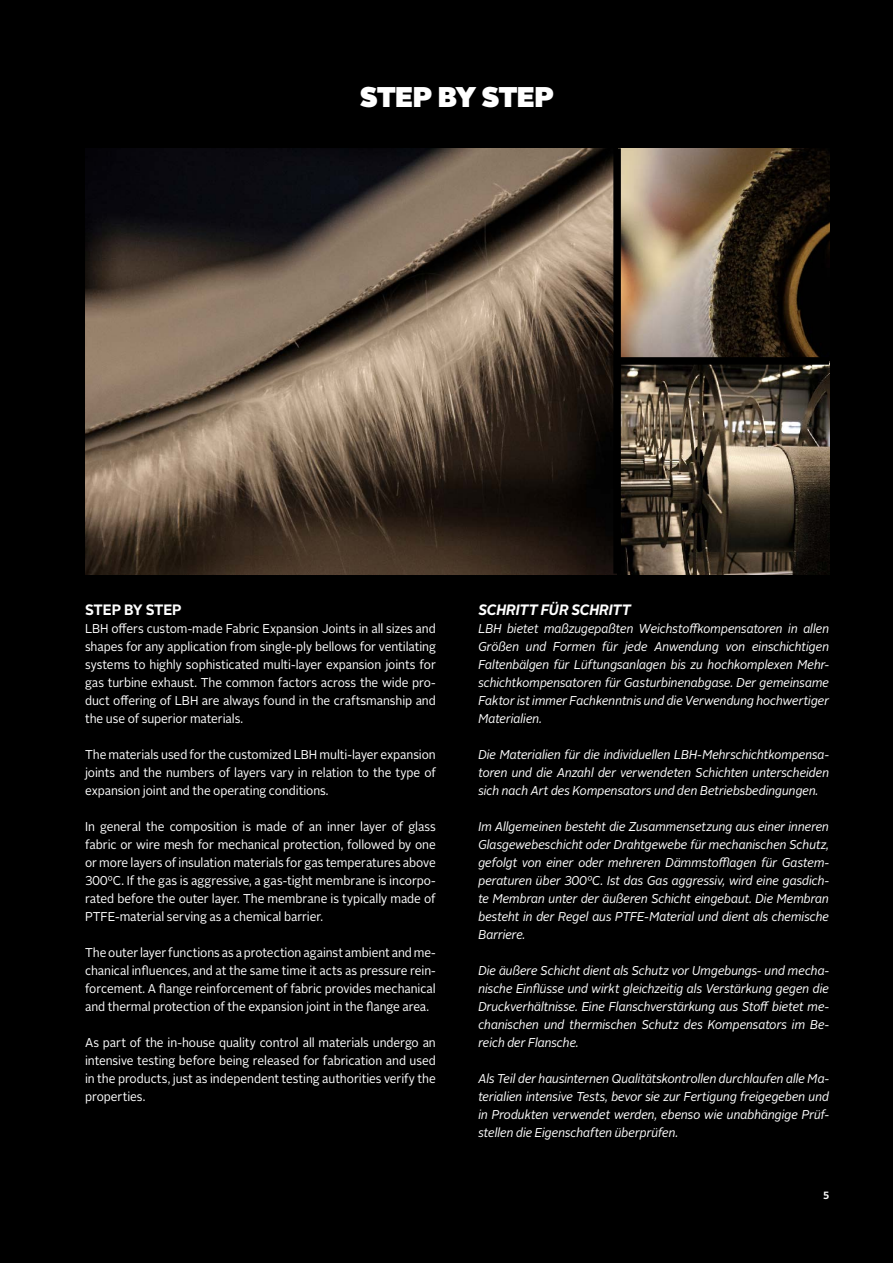
<style>
.page{position:relative;width:893px;height:1263px;background:#000}
.page>*{position:absolute;margin:0;border:0;box-sizing:border-box;transform-origin:0 0}
.t1{font:900 28.5px "Alright Sans";letter-spacing:-.035em;color:#fff}
.t2{font:italic 700 15px "Alright Sans";letter-spacing:-.015em;color:#fff;scale:.94 1}
.t3{font:700 15px "Alright Sans";letter-spacing:-.02em;color:#fff;scale:.94 1}
.t4{font:italic 12.75px/18px "Alright Sans";letter-spacing:-.01em;color:#fff;text-align:justify;scale:.94 1}
.t5{font:12.75px/18px "Alright Sans";letter-spacing:-.005em;color:#fff;text-align:justify;scale:.94 1}
.t6{font:700 10.5px "Alright Sans";color:#fff;scale:.94 1}
</style>
<div class="page">
<img style="left:621px;top:149px;width:208px;height:208px">
<svg style="left:85px;top:149px;width:532px;height:425px;background:#5b4d40"></svg>
<svg style="left:621px;top:365px;width:208px;height:209px;background:#5a4f41"></svg>
<div style="left:613px;top:148px;width:8px;height:425px;background:#000"></div>
<h1 class="t1" style="left:360px;top:76px;width:196px">STEP BY STEP</h1>
<p class="t3" style="left:85px;top:599px;width:104px">STEP BY STEP</p>
<p class="t5" style="left:85px;top:620px;width:375px">LBH offers custom-made Fabric Expansion Joints in all sizes and shapes for any application from single-ply bellows for ventilating systems to highly sophisticated multi-layer expansion joints for gas turbine exhaust. The common factors across the wide pro&shy;duct offering of LBH are always found in the craftsmanship and the use of superior materials.</p>
<p class="t5" style="left:85px;top:746px;width:375px">The materials used for the customized LBH multi-layer expansion joints and the numbers of layers vary in relation to the type of expansion joint and the operating conditions.</p>
<p class="t5" style="left:85px;top:818px;width:375px">In general the composition is made of an inner layer of glass fabric or wire mesh for mechanical protection, followed by one or more layers of insulation materials for gas temperatures above 300ºC. If the gas is aggressive, a gas-tight membrane is incorpo&shy;rated before the outer layer. The membrane is typically made of PTFE-material serving as a chemical barrier.</p>
<p class="t5" style="left:85px;top:944px;width:375px">The outer layer functions as a protection against ambient and me&shy;chanical influences, and at the same time it acts as pressure rein&shy;forcement. A flange reinforcement of fabric provides mechanical and thermal protection of the expansion joint in the flange area.</p>
<p class="t5" style="left:85px;top:1034px;width:375px">As part of the in-house quality control all materials undergo an intensive testing before being released for fabrication and used in the products, just as independent testing authorities verify the properties.</p>
<p class="t2" style="left:478px;top:599px;width:164px">SCHRITT FÜR SCHRITT</p>
<p class="t4" style="left:478px;top:620px;width:375px">LBH bietet maßzugepaßten Weichstoffkompensatoren in allen Größen und Formen für jede Anwendung von einschichtigen Faltenbälgen für Lüftungsanlagen bis zu hochkomplexen Mehr&shy;schichtkompensatoren für Gasturbinenabgase. Der gemeinsame Faktor ist immer Fachkenntnis und die Verwendung hochwertiger Materialien.</p>
<p class="t4" style="left:478px;top:746px;width:375px">Die Materialien für die individuellen LBH-Mehrschichtkompensa&shy;toren und die Anzahl der verwendeten Schichten unterscheiden sich nach Art des Kompensators und den Betriebsbedingungen.</p>
<p class="t4" style="left:478px;top:818px;width:375px">Im Allgemeinen besteht die Zusammensetzung aus einer inneren Glasgewebeschicht oder Drahtgewebe für mechanischen Schutz, gefolgt von einer oder mehreren Dämmstofflagen für Gastem&shy;peraturen über 300ºC. Ist das Gas aggressiv, wird eine gasdich&shy;te Membran unter der äußeren Schicht eingebaut. Die Membran besteht in der Regel aus PTFE-Material und dient als chemische Barriere.</p>
<p class="t4" style="left:478px;top:962px;width:375px">Die äußere Schicht dient als Schutz vor Umgebungs- und mecha&shy;nische Einflüsse und wirkt gleichzeitig als Verstärkung gegen die Druckverhältnisse. Eine Flanschverstärkung aus Stoff bietet me&shy;chanischen und thermischen Schutz des Kompensators im Be&shy;reich der Flansche.</p>
<p class="t4" style="left:478px;top:1070px;width:375px">Als Teil der hausinternen Qualitätskontrollen durchlaufen alle Ma&shy;terialien intensive Tests, bevor sie zur Fertigung freigegeben und in Produkten verwendet werden, ebenso wie unabhängige Prüf&shy;stellen die Eigenschaften überprüfen.</p>
<p class="t6" style="left:823px;top:1187px;width:8px">5</p>
</div>
